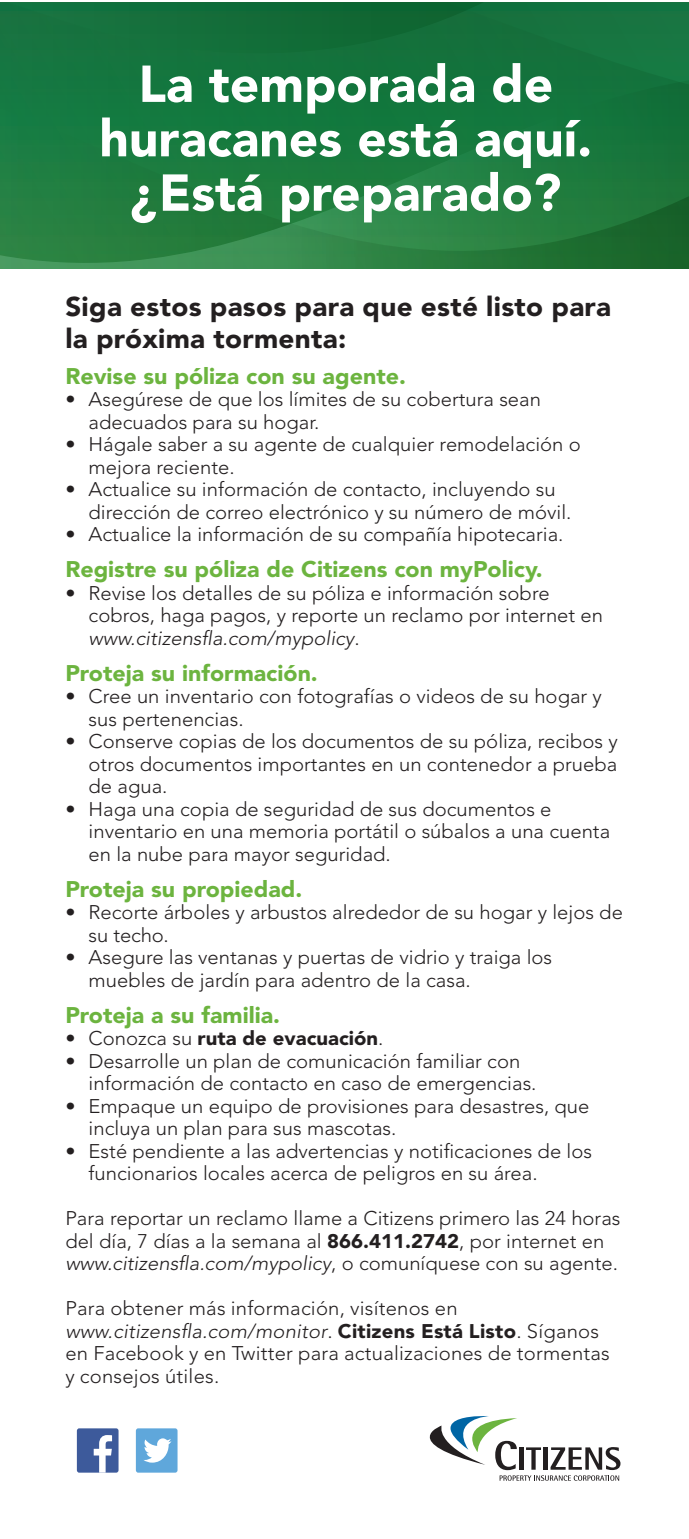
<style>
.page{position:relative;width:689px;height:1539px;background:#fff}
.page>*{position:absolute;margin:0;border:0;box-sizing:border-box;transform-origin:0 0}
.t1{font:900 51.3px/54.4px "Avenir LT Std";color:#fff;text-align:center}
.t2{font:900 27px/31.5px "Avenir LT Std";letter-spacing:.01em;color:#231f20}
.t3{font:900 22.5px "Avenir LT Std";color:#6cb43f}
.t4{font:300 19.57px/22.5px "Avenir LT Std";color:#231f20}
.t5{font:900 19.57px "Avenir LT Std";color:#231f20}
.s1{font-style:italic}
.s2{font-weight:300}
.s3{font-weight:900}
</style>
<div class="page">
<svg style="left:0;top:2px;width:688px;height:267px;background:#1b783e"></svg>
<svg style="left:429px;top:1416px;width:191px;height:65px"></svg>
<div style="left:77px;top:1428px;width:41px;height:45px;background:#3d5a9b;border-radius:2px"></div>
<svg style="left:94px;top:1435px;width:18px;height:38px"></svg>
<div style="left:136px;top:1428px;width:41px;height:45px;background:#5fa7db;border-radius:2px"></div>
<svg style="left:144px;top:1438px;width:27px;height:25px"></svg>
<h1 class="t1" style="left:99px;top:57px;width:494px">La temporada de huracanes está aquí. ¿Está preparado?</h1>
<h2 class="t2" style="left:65px;top:291px;width:547px">Siga estos pasos para que esté listo para la próxima tormenta:</h2>
<p class="t3" style="left:65px;top:362px;width:342px">Revise su póliza con su agente.</p>
<p class="t4" style="left:89px;top:388px;width:454px;text-indent:-23px">• Asegúrese de que los límites de su cobertura sean adecuados para su hogar.</p>
<p class="t4" style="left:89px;top:433px;width:493px;text-indent:-23px">• Hágale saber a su agente de cualquier remodelación o mejora reciente.</p>
<p class="t4" style="left:89px;top:478px;width:484px;text-indent:-23px">• Actualice su información de contacto, incluyendo su dirección de correo electrónico y su número de móvil.</p>
<p class="t4" style="left:65px;top:523px;width:499px">• Actualice la información de su compañía hipotecaria.</p>
<p class="t3" style="left:65px;top:556px;width:478px">Registre su póliza de Citizens con myPolicy.</p>
<p class="t4" style="left:89px;top:582px;width:516px;text-indent:-23px">• Revise los detalles de su póliza e información sobre cobros, haga pagos, y reporte un reclamo por internet en <span class="s1">www.citizensfla.com/mypolicy</span>.</p>
<p class="t3" style="left:65px;top:659px;width:254px">Proteja su información.</p>
<p class="t4" style="left:89px;top:685px;width:515px;text-indent:-23px">• Cree un inventario con fotografías o videos de su hogar y sus pertenencias.</p>
<p class="t4" style="left:89px;top:730px;width:530px;text-align:justify;text-indent:-23px">• Conserve copias de los documentos de su póliza, recibos y otros documentos importantes en un contenedor a prueba de agua.</p>
<p class="t4" style="left:89px;top:798px;width:523px;text-indent:-23px">• Haga una copia de seguridad de sus documentos e inventario en una memoria portátil o súbalos a una cuenta en la nube para mayor seguridad.</p>
<p class="t3" style="left:65px;top:875px;width:238px">Proteja su propiedad.</p>
<p class="t4" style="left:89px;top:901px;width:535px;text-indent:-23px">• Recorte árboles y arbustos alrededor de su hogar y lejos de su techo.</p>
<p class="t4" style="left:89px;top:946px;width:465px;text-indent:-23px">• Asegure las ventanas y puertas de vidrio y traiga los muebles de jardín para adentro de la casa.</p>
<p class="t3" style="left:65px;top:1001px;width:216px">Proteja a su familia.</p>
<p class="t5" style="left:65px;top:1026px;width:319px"><span class="s2">• Conozca su</span> ruta de evacuación<span class="s2">.</span></p>
<p class="t4" style="left:89px;top:1050px;width:449px;text-indent:-23px">• Desarrolle un plan de comunicación familiar con información de contacto en caso de emergencias.</p>
<p class="t4" style="left:89px;top:1095px;width:502px;text-indent:-23px">• Empaque un equipo de provisiones para desastres, que incluya un plan para sus mascotas.</p>
<p class="t4" style="left:89px;top:1140px;width:505px;text-indent:-23px">• Esté pendiente a las advertencias y notificaciones de los funcionarios locales acerca de peligros en su área.</p>
<p class="t4" style="left:65px;top:1207px;width:556px">Para reportar un reclamo llame a Citizens primero las 24 horas del día, 7 días a la semana al <span class="s3">866.411.2742</span>, por internet en <span class="s1">www.citizensfla.com/mypolicy</span>, o comuníquese con su agente.</p>
<p class="t4" style="left:65px;top:1297px;width:546px">Para obtener más información, visítenos en <span class="s1">www.citizensfla.com/monitor</span>. <span class="s3">Citizens Está Listo</span>. Síganos en Facebook y en Twitter para actualizaciones de tormentas y consejos útiles.</p>
</div>
